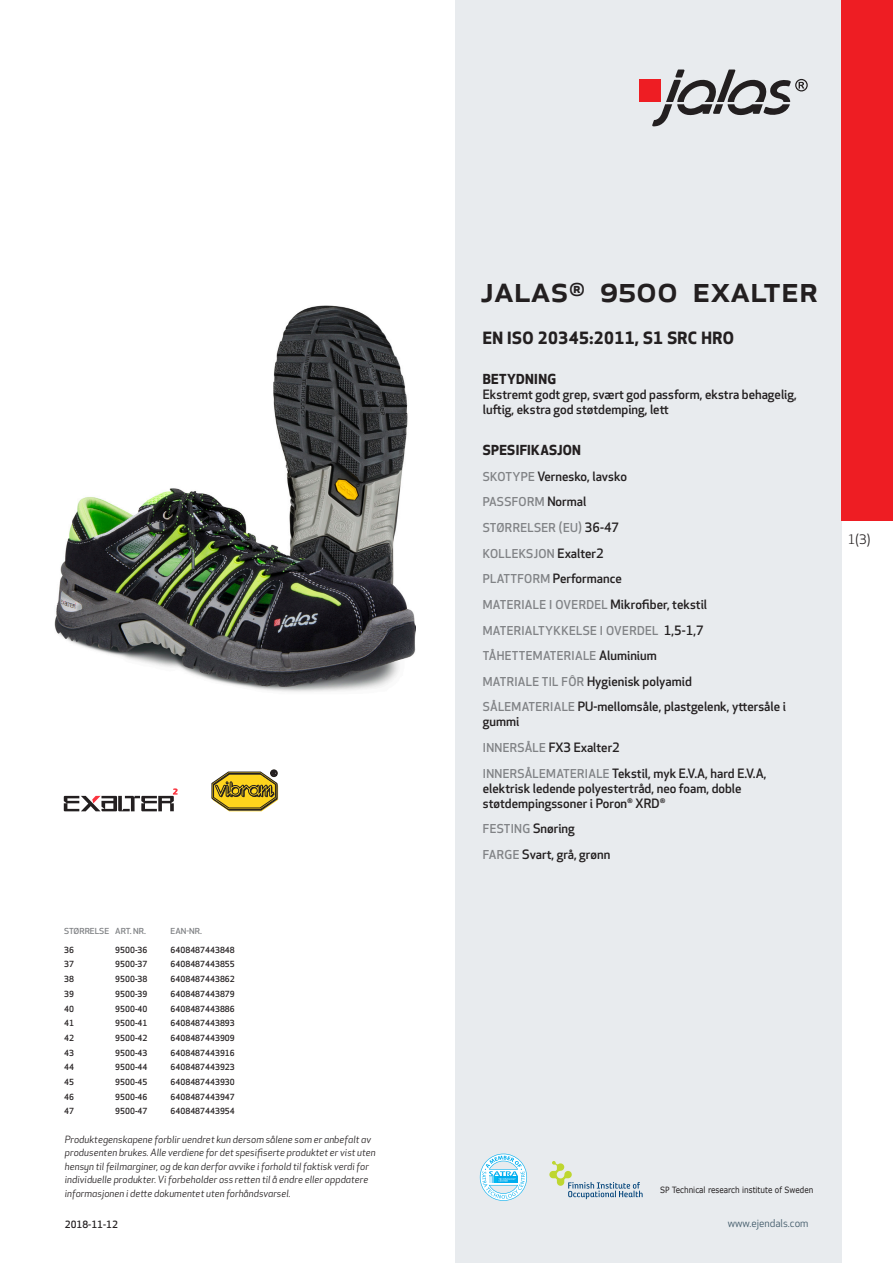
<style>
.page{position:relative;width:893px;height:1263px;background:#fff}
.page>*{position:absolute;margin:0;border:0;box-sizing:border-box;transform-origin:0 0}
.prodname{font:500 36px "Apex New";color:#231f20}
.Funktion_body{font:700 16.5px "Apex New";letter-spacing:.025em;color:#231f20}
.Funktion_body-2{font:700 13.5px "Apex New";letter-spacing:.025em;color:#231f20}
.t1{font:12.75px "Apex New";color:#231f20}
.Funktion_body-3{font:500 12.6px/15px "Apex New";color:#231f20}
.Funktion_body-4{font:500 12px "Apex New";letter-spacing:.025em;color:#808285}
.t2{font:10.5px "Apex New";color:#405968}
.t3{font:italic 9.75px/13.5px "Apex New";letter-spacing:.005em;color:#231f20}
.Sidfot_datum{font:500 9.75px "Apex New";color:#231f20}
.t4{font:8.55px "Verdana";color:#231f20;scale:.85 1}
.ArticleTable_body{font:500 8.25px "Apex New";color:#231f20}
.ArticeTable_header{font:500 8.1px "Apex New";color:#808285;scale:1.06 1}
.s1{font-size:12px;color:#808285}
.s2{font-size:12.6px;color:#231f20}
</style>
<div class="page">
<div style="left:455px;top:0;width:387px;height:1263px;background:#e8ebee"></div>
<svg style="left:549px;top:1161px;width:94px;height:38px"></svg>
<svg style="left:480px;top:1154px;width:47px;height:47px"></svg>
<div style="left:639px;top:80px;width:22px;height:22px;background:#ee1d23"></div>
<svg style="left:652px;top:70px;width:156px;height:56px"></svg>
<div style="left:842px;top:0;width:51px;height:520px;background:#ee1d23"></div>
<img style="left:54px;top:305px;width:361px;height:387px">
<svg style="left:64px;top:788px;width:114px;height:23px"></svg>
<svg style="left:212px;top:770px;width:66px;height:41px;background:#b9a142"></svg>
<p class="ArticeTable_header" style="left:64px;top:925px;width:44px">STØRRELSE</p>
<p class="ArticeTable_header" style="left:115px;top:925px;width:31px">ART. NR.</p>
<p class="ArticeTable_header" style="left:171px;top:925px;width:31px">EAN-NR.</p>
<p class="ArticleTable_body" style="left:64px;top:944px;width:11px">36</p>
<p class="ArticleTable_body" style="left:115px;top:944px;width:34px">9500-36</p>
<p class="ArticleTable_body" style="left:171px;top:944px;width:66px">6408487443848</p>
<p class="ArticleTable_body" style="left:64px;top:959px;width:11px">37</p>
<p class="ArticleTable_body" style="left:115px;top:959px;width:34px">9500-37</p>
<p class="ArticleTable_body" style="left:171px;top:959px;width:66px">6408487443855</p>
<p class="ArticleTable_body" style="left:64px;top:973px;width:11px">38</p>
<p class="ArticleTable_body" style="left:115px;top:973px;width:34px">9500-38</p>
<p class="ArticleTable_body" style="left:171px;top:973px;width:66px">6408487443862</p>
<p class="ArticleTable_body" style="left:64px;top:988px;width:11px">39</p>
<p class="ArticleTable_body" style="left:115px;top:988px;width:34px">9500-39</p>
<p class="ArticleTable_body" style="left:171px;top:988px;width:66px">6408487443879</p>
<p class="ArticleTable_body" style="left:64px;top:1003px;width:11px">40</p>
<p class="ArticleTable_body" style="left:115px;top:1003px;width:34px">9500-40</p>
<p class="ArticleTable_body" style="left:171px;top:1003px;width:66px">6408487443886</p>
<p class="ArticleTable_body" style="left:64px;top:1018px;width:11px">41</p>
<p class="ArticleTable_body" style="left:115px;top:1018px;width:34px">9500-41</p>
<p class="ArticleTable_body" style="left:171px;top:1018px;width:66px">6408487443893</p>
<p class="ArticleTable_body" style="left:64px;top:1032px;width:11px">42</p>
<p class="ArticleTable_body" style="left:115px;top:1032px;width:34px">9500-42</p>
<p class="ArticleTable_body" style="left:171px;top:1032px;width:66px">6408487443909</p>
<p class="ArticleTable_body" style="left:64px;top:1047px;width:11px">43</p>
<p class="ArticleTable_body" style="left:115px;top:1047px;width:34px">9500-43</p>
<p class="ArticleTable_body" style="left:171px;top:1047px;width:66px">6408487443916</p>
<p class="ArticleTable_body" style="left:64px;top:1062px;width:11px">44</p>
<p class="ArticleTable_body" style="left:115px;top:1062px;width:34px">9500-44</p>
<p class="ArticleTable_body" style="left:171px;top:1062px;width:66px">6408487443923</p>
<p class="ArticleTable_body" style="left:64px;top:1076px;width:11px">45</p>
<p class="ArticleTable_body" style="left:115px;top:1076px;width:34px">9500-45</p>
<p class="ArticleTable_body" style="left:171px;top:1076px;width:66px">6408487443930</p>
<p class="ArticleTable_body" style="left:64px;top:1091px;width:11px">46</p>
<p class="ArticleTable_body" style="left:115px;top:1091px;width:34px">9500-46</p>
<p class="ArticleTable_body" style="left:171px;top:1091px;width:66px">6408487443947</p>
<p class="ArticleTable_body" style="left:64px;top:1106px;width:11px">47</p>
<p class="ArticleTable_body" style="left:115px;top:1106px;width:34px">9500-47</p>
<p class="ArticleTable_body" style="left:171px;top:1106px;width:66px">6408487443954</p>
<p class="t3" style="left:65px;top:1132px;width:312px">Produktegenskapene forblir uendret kun dersom sålene som er anbefalt av produsenten brukes. Alle verdiene for det spesifiserte produktet er vist uten hensyn til feilmarginer, og de kan derfor avvike i forhold til faktisk verdi for individuelle produkter. Vi forbeholder oss retten til å endre eller oppdatere informasjonen i dette dokumentet uten forhåndsvarsel.</p>
<p class="Sidfot_datum" style="left:65px;top:1218px;width:54px">2018-11-12</p>
<p class="prodname" style="left:480px;top:265px;width:339px">JALAS<sup>®</sup> 9500 Exalter</p>
<p class="Funktion_body" style="left:483px;top:326px;width:253px">EN ISO 20345:2011, S1 SRC HRO</p>
<p class="Funktion_body-2" style="left:483px;top:370px;width:75px">BETYDNING</p>
<p class="Funktion_body-3" style="left:483px;top:387px;width:315px">Ekstremt godt grep, svært god passform, ekstra behagelig, luftig, ekstra god støtdemping, lett</p>
<p class="Funktion_body-2" style="left:483px;top:440px;width:100px">SPESIFIKASJON</p>
<p class="Funktion_body-3" style="left:483px;top:468px;width:146px"><span class="s1">SKOTYPE</span> Vernesko, lavsko</p>
<p class="Funktion_body-4" style="left:483px;top:494px;width:105px">PASSFORM <span class="s2">Normal</span></p>
<p class="Funktion_body-4" style="left:483px;top:520px;width:138px">STØRRELSER (EU) <span class="s2">36-47</span></p>
<p class="Funktion_body-4" style="left:483px;top:545px;width:122px">KOLLEKSJON <span class="s2">Exalter2</span></p>
<p class="Funktion_body-3" style="left:483px;top:571px;width:140px"><span class="s1">PLATTFORM</span> Performance</p>
<p class="Funktion_body-3" style="left:483px;top:597px;width:226px"><span class="s1">MATERIALE I OVERDEL</span> Mikrofiber, tekstil</p>
<p class="Funktion_body-4" style="left:483px;top:622px;width:222px">MATERIALTYKKELSE I OVERDEL <span class="s2">1,5-1,7</span></p>
<p class="Funktion_body-4" style="left:483px;top:648px;width:175px">TÅHETTEMATERIALE <span class="s2">Aluminium</span></p>
<p class="Funktion_body-3" style="left:483px;top:673px;width:211px"><span class="s1">MATRIALE TIL FÔR</span> Hygienisk polyamid</p>
<p class="Funktion_body-3" style="left:483px;top:699px;width:305px"><span class="s1">SÅLEMATERIALE</span> PU-mellomsåle, plastgelenk, yttersåle i gummi</p>
<p class="Funktion_body-3" style="left:483px;top:740px;width:139px"><span class="s1">INNERSÅLE</span> FX3 Exalter2</p>
<p class="Funktion_body-3" style="left:483px;top:765px;width:285px"><span class="s1">INNERSÅLEMATERIALE</span> Tekstil, myk E.V.A, hard E.V.A, elektrisk ledende polyestertråd, neo foam, doble støtdempingssoner i Poron<sup>®</sup> XRD<sup>®</sup></p>
<p class="Funktion_body-4" style="left:483px;top:821px;width:93px">FESTING <span class="s2">Snøring</span></p>
<p class="Funktion_body-3" style="left:483px;top:847px;width:129px"><span class="s1">FARGE</span> Svart, grå, grønn</p>
<p class="t1" style="left:848px;top:531px;width:24px">1(3)</p>
<p class="t4" style="left:660px;top:1184px;width:182px">SP Technical research institute of Sweden</p>
<p class="t2" style="left:728px;top:1217px;width:82px">www.ejendals.com</p>
</div>
